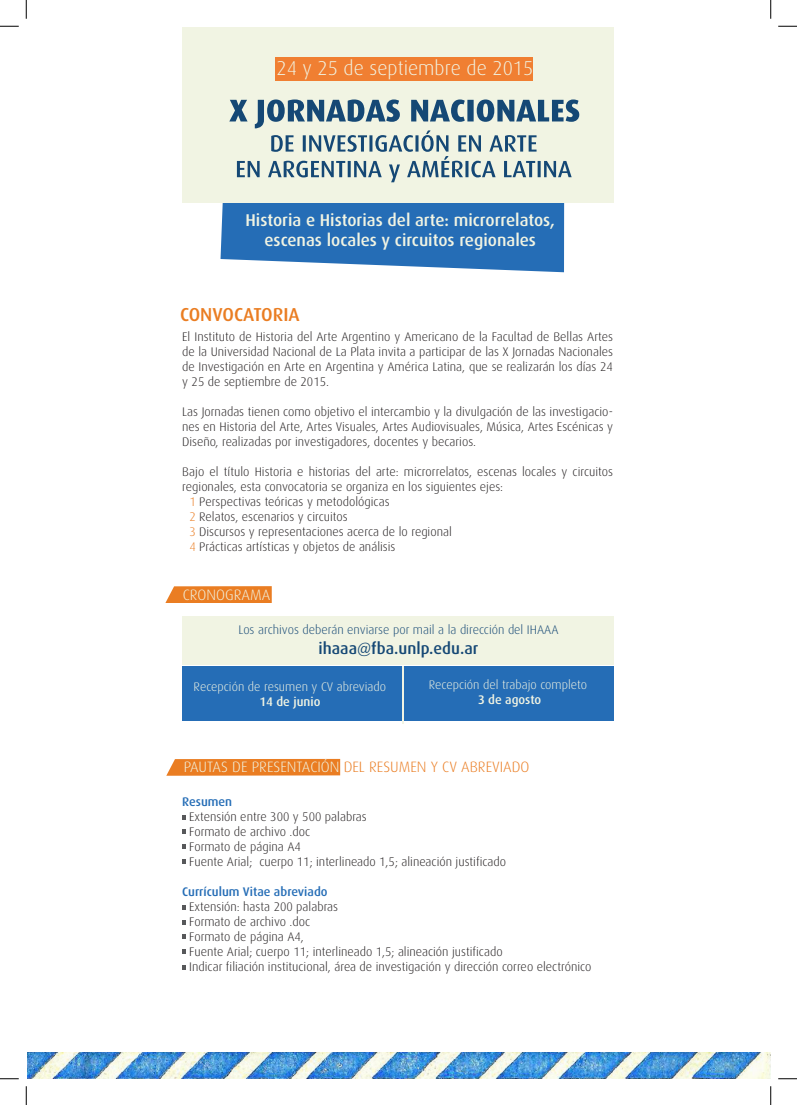
<style>
.page{position:relative;width:797px;height:1105px;background:#fff}
.page>*{position:absolute;margin:0;border:0;box-sizing:border-box;transform-origin:0 0}
.t1{font:300 20px "Dax";color:#f1f3e2}
.t2{font:500 18.75px "Dax";color:#ea7d22}
.t3{font:500 17px/20.5px "Dax";color:#f1f4e3;text-align:center}
.t4{font:500 16.25px "Dax";color:#154875}
.t5{font:300 15px "Dax";color:#ea7d22}
.t6{font:300 15px "Dax";color:#f1f4e3}
.t7{font:300 12.5px/15px "Dax";color:#231f20;text-align:justify}
.t8{font:300 12.5px "Dax";color:#f1f4e3}
.t9{font:300 12.5px "Dax";color:#154875}
.t10{font:500 12.5px "Dax";color:#256db6}
.t11{font:500 12.5px "Dax";color:#f1f4e3}
.s1{color:#ea7d22}
.s2{color:#f1f4e3}
</style>
<div class="page">
<img style="left:27px;top:1053px;width:743px;height:26px">
<svg style="left:220px;top:203px;width:344px;height:69px;background:#3a7bbd"></svg>
<div style="left:182px;top:666px;width:431px;height:54px;background:#256db6"></div>
<div style="left:183px;top:616px;width:431px;height:49px;background:#f1f4e3"></div>
<div style="left:182px;top:27px;width:431px;height:176px;background:#f1f4e3"></div>
<svg style="left:229px;top:99px;width:350px;height:83px"></svg>
<svg style="left:165px;top:586px;width:107px;height:17px;background:#eb842f"></svg>
<svg style="left:166px;top:759px;width:174px;height:17px;background:#eb832d"></svg>
<hr style="left:402px;top:666px;width:2px;height:58px;background:#f1f4e3">
<svg style="left:182px;top:815px;width:4px;height:4px"></svg>
<svg style="left:182px;top:905px;width:4px;height:4px"></svg>
<svg style="left:182px;top:830px;width:4px;height:4px"></svg>
<svg style="left:182px;top:920px;width:4px;height:4px"></svg>
<svg style="left:182px;top:844px;width:4px;height:4px"></svg>
<svg style="left:182px;top:934px;width:4px;height:5px"></svg>
<svg style="left:182px;top:859px;width:4px;height:5px"></svg>
<svg style="left:182px;top:950px;width:4px;height:4px"></svg>
<svg style="left:182px;top:965px;width:4px;height:4px"></svg>
<div style="left:275px;top:57px;width:258px;height:24px;background:#f07f32"></div>
<svg style="left:0;top:25px;width:19px;height:2px"></svg>
<svg style="left:778px;top:25px;width:19px;height:2px"></svg>
<svg style="left:0;top:1078px;width:19px;height:1px"></svg>
<svg style="left:778px;top:1078px;width:19px;height:1px"></svg>
<svg style="left:25px;top:0;width:2px;height:19px"></svg>
<svg style="left:25px;top:1086px;width:2px;height:19px"></svg>
<svg style="left:770px;top:0;width:1px;height:19px"></svg>
<svg style="left:770px;top:1086px;width:1px;height:19px"></svg>
<h1 class="t1" style="left:276px;top:57px;width:258px">24 y 25 de septiembre de 2015</h1>
<h3 class="t3" style="left:245px;top:209px;width:311px">Historia e Historias del arte: microrrelatos, escenas locales y circuitos regionales</h3>
<h2 class="t2" style="left:180px;top:304px;width:121px">CONVOCATORIA</h2>
<p class="t7" style="left:182px;top:330px;width:432px">El Instituto de Historia del Arte Argentino y Americano de la Facultad de Bellas Artes de la Universidad Nacional de La Plata invita a participar de las X Jornadas Nacionales de Investigación en Arte en Argentina y América Latina, que se realizarán los días 24 y 25 de septiembre de 2015.</p>
<p class="t7" style="left:182px;top:405px;width:432px">Las Jornadas tienen como objetivo el intercambio y la divulgación de las investigacio&shy;nes en Historia del Arte, Artes Visuales, Artes Audiovisuales, Música, Artes Escénicas y Diseño, realizadas por investigadores, docentes y becarios.</p>
<p class="t7" style="left:182px;top:465px;width:432px">Bajo el título Historia e historias del arte: microrrelatos, escenas locales y circuitos</p>
<p class="t7" style="left:182px;top:480px;width:322px">regionales, esta convocatoria se organiza en los siguientes ejes:</p>
<p class="t7" style="left:189px;top:495px;width:202px"><span class="s1">1</span> Perspectivas teóricas y metodológicas</p>
<p class="t7" style="left:189px;top:510px;width:160px"><span class="s1">2</span> Relatos, escenarios y circuitos</p>
<p class="t7" style="left:189px;top:525px;width:264px"><span class="s1">3</span> Discursos y representaciones acerca de lo regional</p>
<p class="t7" style="left:189px;top:540px;width:208px"><span class="s1">4</span> Prácticas artísticas y objetos de análisis</p>
<p class="t6" style="left:183px;top:586px;width:89px">CRONOGRAMA</p>
<p class="t9" style="left:238px;top:623px;width:321px">Los archivos deberán enviarse por mail a la dirección del IHAAA</p>
<h3 class="t4" style="left:318px;top:639px;width:161px">ihaaa@fba.unlp.edu.ar</h3>
<p class="t8" style="left:194px;top:680px;width:194px">Recepción de resumen y CV abreviado</p>
<p class="t11" style="left:259px;top:694px;width:63px">14 de junio</p>
<p class="t8" style="left:429px;top:678px;width:160px">Recepción del trabajo completo</p>
<p class="t11" style="left:478px;top:693px;width:65px">3 de agosto</p>
<p class="t5" style="left:184px;top:759px;width:347px"><span class="s2">PAUTAS DE PRESENTACIÓN</span> DEL RESUMEN Y CV ABREVIADO</p>
<p class="t10" style="left:182px;top:795px;width:51px">Resumen</p>
<p class="t7" style="left:189px;top:810px;width:318px;text-align:left">Extensión entre 300 y 500 palabras<br>Formato de archivo .doc<br>Formato de página A4<br>Fuente Arial; cuerpo 11; interlineado 1,5; alineación justificado</p>
<p class="t10" style="left:182px;top:885px;width:147px">Currículum Vitae abreviado</p>
<p class="t7" style="left:189px;top:900px;width:403px;text-align:left">Extensión: hasta 200 palabras<br>Formato de archivo .doc<br>Formato de página A4,<br>Fuente Arial; cuerpo 11; interlineado 1,5; alineación justificado<br>Indicar filiación institucional, área de investigación y dirección correo electrónico</p>
</div>
